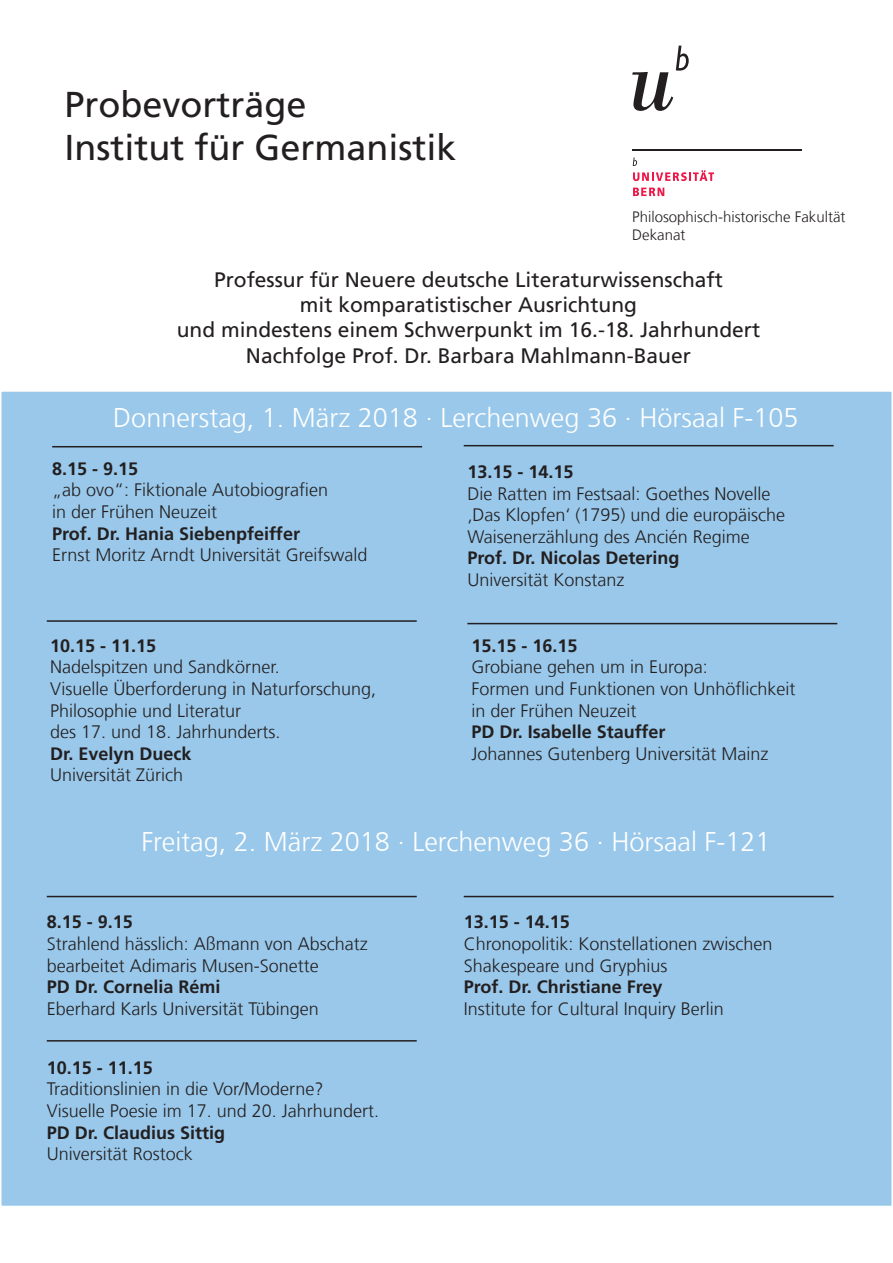
<style>
.page{position:relative;width:893px;height:1263px;background:#fff}
.page>*{position:absolute;margin:0;border:0;box-sizing:border-box;transform-origin:0 0}
.t1{font:36px "Frutiger LT Com";color:#231f20}
.t2{font:300 27px "Frutiger LT Com";color:#fff}
.t3{font:21px "Frutiger LT Com";color:#231f20}
.t4{font:300 18px/21.6px "Frutiger LT Com";color:#231f20}
.t5{font:700 18px "Frutiger LT Com";color:#231f20}
.t6{font:300 15px "Frutiger LT Com";color:#231f20}
</style>
<div class="page">
<div style="left:1px;top:391px;width:891px;height:815px;background:#99c8ea"></div>
<hr style="left:464px;top:896px;width:370px;height:1px;background:#231f20">
<hr style="left:52px;top:446px;width:370px;height:1px;background:#231f20">
<hr style="left:464px;top:445px;width:370px;height:1px;background:#231f20">
<svg style="left:632px;top:46px;width:57px;height:65px"></svg>
<hr style="left:632px;top:149px;width:170px;height:2px;background:#231f20">
<svg style="left:633px;top:157px;width:81px;height:24px"></svg>
<svg style="left:633px;top:188px;width:31px;height:8px"></svg>
<hr style="left:47px;top:896px;width:370px;height:1px;background:#231f20">
<hr style="left:47px;top:1040px;width:370px;height:1px;background:#231f20">
<hr style="left:47px;top:620px;width:370px;height:2px;background:#231f20">
<hr style="left:467px;top:623px;width:370px;height:1px;background:#231f20">
<p class="t1" style="left:64px;top:83px;width:244px">Probevorträge</p>
<p class="t1" style="left:64px;top:126px;width:394px">Institut für Germanistik</p>
<p class="t6" style="left:632px;top:208px;width:215px">Philosophisch-historische Fakultät</p>
<p class="t6" style="left:632px;top:226px;width:55px">Dekanat</p>
<p class="t3" style="left:214px;top:267px;width:510px">Professur für Neuere deutsche Literaturwissenschaft</p>
<p class="t3" style="left:300px;top:293px;width:339px">mit komparatistischer Ausrichtung</p>
<p class="t3" style="left:177px;top:318px;width:585px">und mindestens einem Schwerpunkt im 16.-18. Jahrhundert</p>
<p class="t3" style="left:246px;top:343px;width:446px">Nachfolge Prof. Dr. Barbara Mahlmann-Bauer</p>
<p class="t2" style="left:113px;top:402px;width:687px">Donnerstag, 1. März 2018 . Lerchenweg 36 . Hörsaal F-105</p>
<p class="t5" style="left:467px;top:461px;width:108px">13.15 - 14.15</p>
<p class="t4" style="left:467px;top:483px;width:305px">Die Ratten im Festsaal: Goethes Novelle</p>
<p class="t4" style="left:467px;top:504px;width:319px">‚Das Klopfen‘ (1795) und die europäische</p>
<p class="t4" style="left:467px;top:526px;width:284px">Waisenerzählung des Ancién Regime</p>
<p class="t5" style="left:467px;top:548px;width:214px">Prof. Dr. Nicolas Detering</p>
<p class="t4" style="left:467px;top:569px;width:158px">Universität Konstanz</p>
<p class="t5" style="left:52px;top:458px;width:88px">8.15 - 9.15</p>
<p class="t4" style="left:52px;top:479px;width:278px">„ab ovo“: Fiktionale Autobiografien</p>
<p class="t4" style="left:52px;top:501px;width:167px">in der Frühen Neuzeit</p>
<p class="t5" style="left:52px;top:523px;width:249px">Prof. Dr. Hania Siebenpfeiffer</p>
<p class="t4" style="left:52px;top:544px;width:317px">Ernst Moritz Arndt Universität Greifswald</p>
<p class="t5" style="left:50px;top:635px;width:108px">10.15 - 11.15</p>
<p class="t4" style="left:50px;top:656px;width:231px">Nadelspitzen und Sandkörner.</p>
<p class="t4" style="left:50px;top:678px;width:327px">Visuelle Überforderung in Naturforschung,<br>Philosophie und Literatur</p>
<p class="t4" style="left:50px;top:721px;width:232px">des 17. und 18. Jahrhunderts.</p>
<p class="t5" style="left:50px;top:743px;width:143px">Dr. Evelyn Dueck</p>
<p class="t4" style="left:50px;top:764px;width:134px">Universität Zürich</p>
<p class="t5" style="left:471px;top:635px;width:108px">15.15 - 16.15</p>
<p class="t4" style="left:471px;top:656px;width:238px">Grobiane gehen um in Europa:</p>
<p class="t4" style="left:471px;top:678px;width:326px">Formen und Funktionen von Unhöflichkeit</p>
<p class="t4" style="left:471px;top:700px;width:167px">in der Frühen Neuzeit</p>
<p class="t5" style="left:471px;top:721px;width:196px">PD Dr. Isabelle Stauffer</p>
<p class="t4" style="left:471px;top:743px;width:299px">Johannes Gutenberg Universität Mainz</p>
<p class="t2" style="left:141px;top:826px;width:631px">Freitag, 2. März 2018 . Lerchenweg 36 . Hörsaal F-121</p>
<p class="t5" style="left:47px;top:911px;width:88px">8.15 - 9.15</p>
<p class="t4" style="left:47px;top:933px;width:323px">Strahlend hässlich: Aßmann von Abschatz</p>
<p class="t4" style="left:47px;top:955px;width:274px">bearbeitet Adimaris Musen-Sonette</p>
<p class="t5" style="left:47px;top:976px;width:175px">PD Dr. Cornelia Rémi</p>
<p class="t4" style="left:47px;top:998px;width:274px">Eberhard Karls Universität Tübingen</p>
<p class="t5" style="left:47px;top:1057px;width:108px">10.15 - 11.15</p>
<p class="t4" style="left:47px;top:1078px;width:278px">Traditionslinien in die Vor/Moderne?</p>
<p class="t4" style="left:47px;top:1100px;width:334px">Visuelle Poesie im 17. und 20. Jahrhundert.</p>
<p class="t5" style="left:47px;top:1122px;width:180px">PD Dr. Claudius Sittig</p>
<p class="t4" style="left:47px;top:1143px;width:147px">Universität Rostock</p>
<p class="t5" style="left:464px;top:911px;width:108px">13.15 - 14.15</p>
<p class="t4" style="left:464px;top:933px;width:310px">Chronopolitik: Konstellationen zwischen</p>
<p class="t4" style="left:464px;top:955px;width:205px">Shakespeare und Gryphius</p>
<p class="t5" style="left:464px;top:976px;width:200px">Prof. Dr. Christiane Frey</p>
<p class="t4" style="left:464px;top:998px;width:262px">Institute for Cultural Inquiry Berlin</p>
</div>
